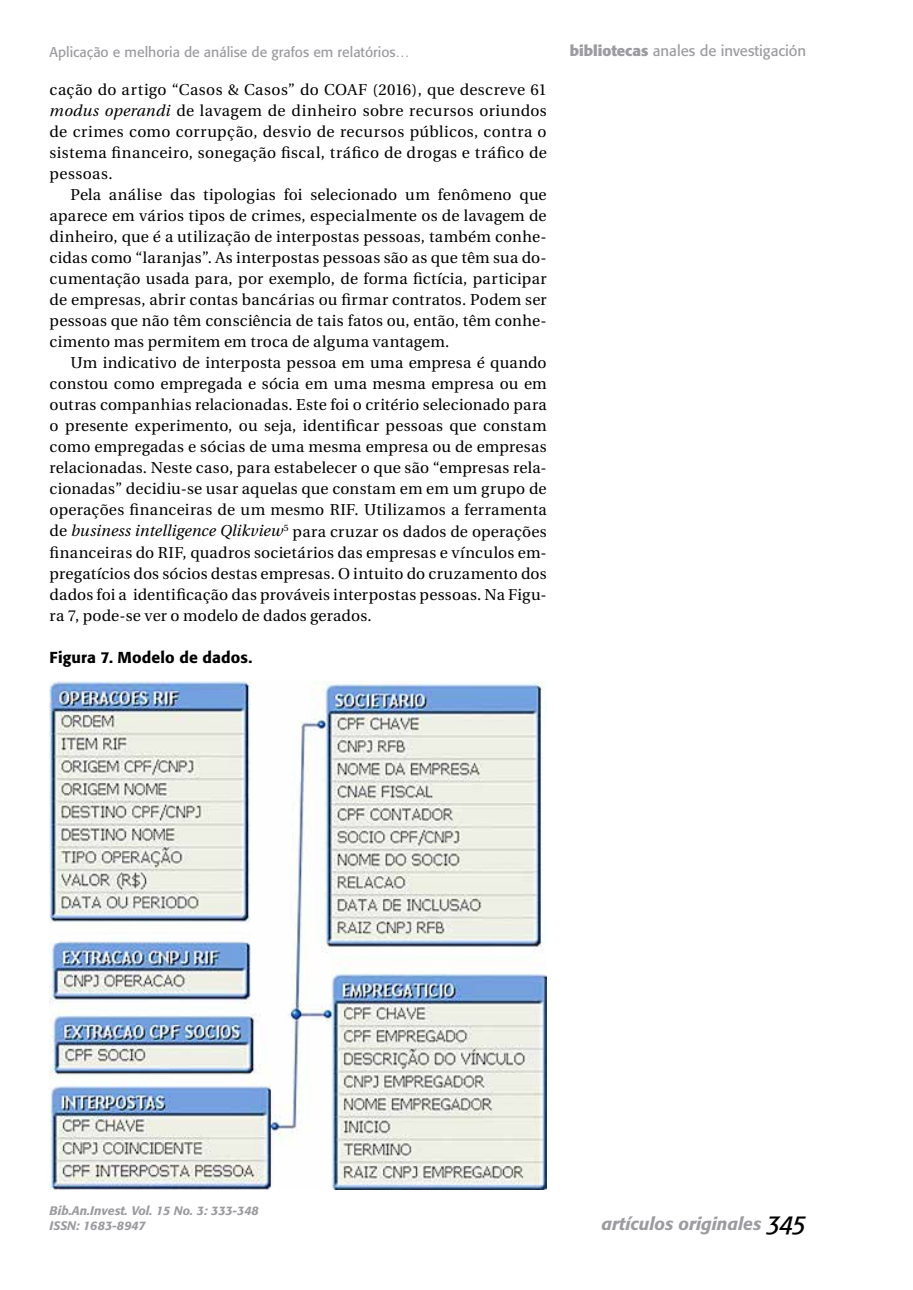
<style>
.page{position:relative;width:913px;height:1290px;background:#fff}
.page>*{position:absolute;margin:0;border:0;box-sizing:border-box;transform-origin:0 0}
.t1{font:italic 500 17.5px "Formata";color:#9c9ba0}
.t2{font:15.75px/21px "Utopia";letter-spacing:.02em;color:#000;text-align:justify}
.t3{font:500 15.75px "Formata";letter-spacing:.01em;color:#000}
.t4{font:14.88px "Formata";color:#9c9ba0}
.t5{font:14px "Formata";color:#9c9ba0}
.t6{font:italic 500 12.25px "Formata";color:#9c9ba0}
.s1{font-style:italic}
.s2{font-weight:700}
</style>
<div class="page">
<img style="left:50px;top:681px;width:497px;height:508px">
<p class="t5" style="left:50px;top:43px;width:361px">Aplicação e melhoria de análise de grafos em relatórios…</p>
<p class="t2" style="left:50px;top:80px;width:499px">cação do artigo “Casos &amp; Casos” do COAF (2016), que descreve 61 <span class="s1">modus operandi</span> de lavagem de dinheiro sobre recursos oriundos de crimes como corrupção, desvio de recursos públicos, contra o sistema financeiro, sonegação fiscal, tráfico de drogas e tráfico de pessoas.</p>
<p class="t2" style="left:50px;top:185px;width:499px;text-indent:21px">Pela análise das tipologias foi selecionado um fenômeno que aparece em vários tipos de crimes, especialmente os de lavagem de dinheiro, que é a utilização de interpostas pessoas, também conhe&shy;cidas como “laranjas”. As interpostas pessoas são as que têm sua do&shy;cumentação usada para, por exemplo, de forma fictícia, participar de empresas, abrir contas bancárias ou firmar contratos. Podem ser pessoas que não têm consciência de tais fatos ou, então, têm conhe&shy;cimento mas permitem em troca de alguma vantagem.</p>
<p class="t2" style="left:50px;top:353px;width:499px;text-indent:21px">Um indicativo de interposta pessoa em uma empresa é quando constou como empregada e sócia em uma mesma empresa ou em outras companhias relacionadas. Este foi o critério selecionado para o presente experimento, ou seja, identificar pessoas que constam como empregadas e sócias de uma mesma empresa ou de empresas relacionadas. Neste caso, para estabelecer o que são “empresas rela&shy;cionadas” decidiu-se usar aquelas que constam em em um grupo de operações financeiras de um mesmo RIF. Utilizamos a ferramenta de <span class="s1">business intelligence Qlikview</span><sup>5</sup> para cruzar os dados de operações financeiras do RIF, quadros societários das empresas e vínculos em&shy;pregatícios dos sócios destas empresas. O intuito do cruzamento dos dados foi a identificação das prováveis interpostas pessoas. Na Figu&shy;ra 7, pode-se ver o modelo de dados gerados.</p>
<p class="t3" style="left:50px;top:647px;width:204px">Figura 7. Modelo de dados.</p>
<p class="t4" style="left:570px;top:42px;width:238px"><span class="s2">bibliotecas</span> anales de investigación</p>
<p class="t6" style="left:50px;top:1203px;width:211px">Bib.An.Invest. Vol. 15 No. 3: 333-348</p>
<p class="t6" style="left:50px;top:1218px;width:97px">ISSN: 1683-8947</p>
<p class="t1" style="left:602px;top:1213px;width:161px">artículos originales</p>
</div>
